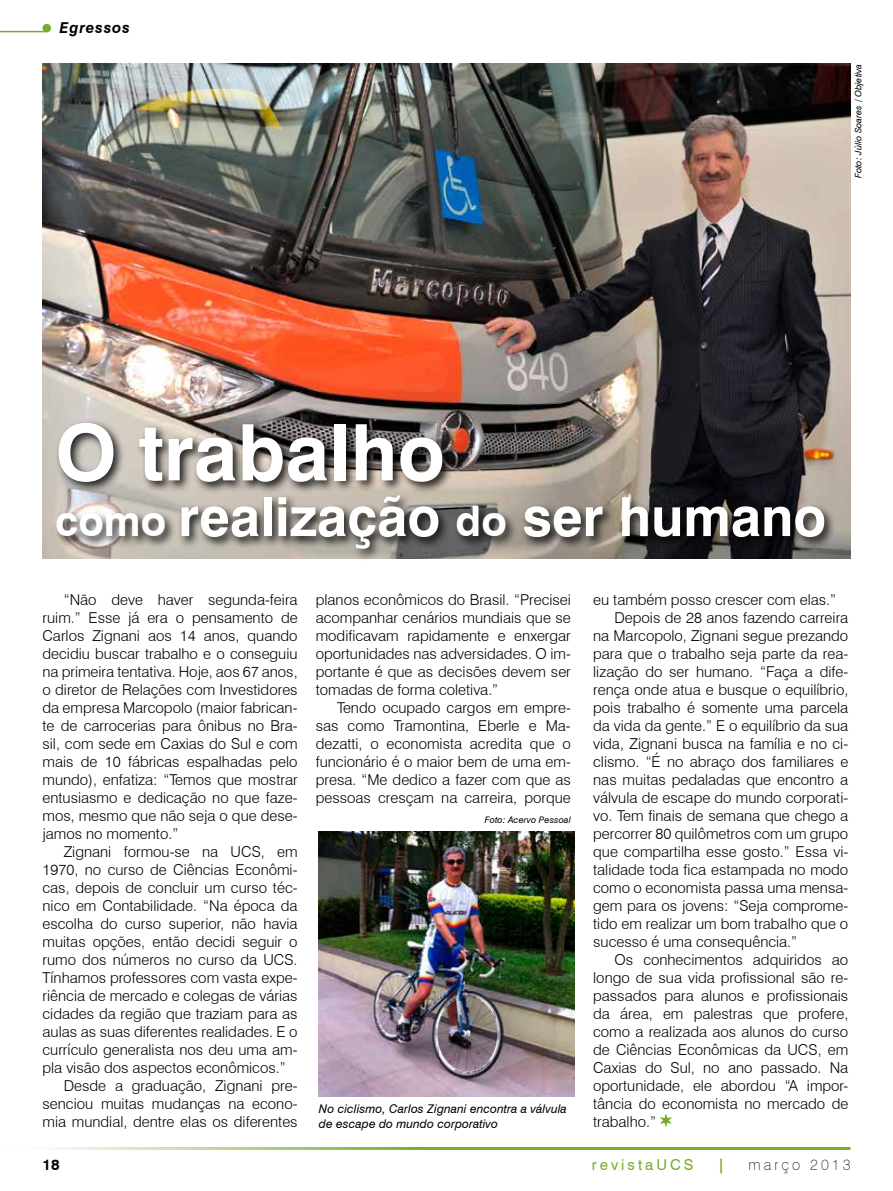
<style>
.page{position:relative;width:893px;height:1191px;background:#fff}
.page>*{position:absolute;margin:0;border:0;box-sizing:border-box;transform-origin:0 0}
.t1{font:700 78px "Swiss 721 BT";color:#fff}
.t2{font:700 54px "Swiss 721 BT";color:#fff}
.t3{font:300 15px/18px "Swiss 721 BT";color:#000;text-align:justify}
.t4{font:15px "Swiss 721 BT";letter-spacing:.2em;color:#79ac2c}
.t5{font:100 15px "Swiss 721 BT";letter-spacing:.2em;color:#000}
.t6{font:italic 700 15px "Swiss 721 BT";letter-spacing:.05em;color:#000}
.t7{font:700 15px "Swiss 721 BT";color:#000}
.t8{font:700 15px "Swiss 721 BT";color:#79ac2c}
.t9{font:italic 12px/14.4px "Swiss 721 BT";letter-spacing:.005em;color:#000}
.t10{font:italic 9px "Swiss 721 BT";letter-spacing:.01em;color:#000}
.s1{font-size:42px}
</style>
<div class="page">
<img style="left:43px;top:64px;width:807px;height:495px">
<hr style="left:0;top:1147px;width:850px;height:3px;background:#79ac2c">
<div style="left:53px;top:492px;width:783px;height:69px;background:#000;opacity:.85"></div>
<div style="left:43px;top:24px;width:8px;height:8px;background:#79ac2c;border-radius:50%"></div>
<hr style="left:0;top:31px;width:47px;height:1px;background:#79ac2c">
<div style="left:55px;top:418px;width:400px;height:76px;background:#000;opacity:.85"></div>
<img style="left:319px;top:832px;width:255px;height:264px">
<svg style="left:660px;top:1114px;width:12px;height:12px"></svg>
<p class="t6" style="left:60px;top:18px;width:72px">Egressos</p>
<p class="t10" style="left:853px;top:178px;width:116px;rotate:-90deg">Foto: Júlio Soares / Objetiva</p>
<h1 class="t1" style="left:55px;top:405px;width:391px">O trabalho</h1>
<h2 class="t2" style="left:55px;top:484px;width:772px"><span class="s1">como</span> realização <span class="s1">do</span> ser humano</h2>
<p class="t3" style="left:43px;top:590px;width:257px;text-indent:21px">“Não deve haver segunda-feira ruim.” Esse já era o pensamento de Carlos Zignani aos 14 anos, quando decidiu buscar trabalho e o conseguiu na primeira tentativa. Hoje, aos 67 anos, o diretor de Relações com Investidores da empresa Marcopolo (maior fabrican&shy;te de carrocerias para ônibus no Bra&shy;sil, com sede em Caxias do Sul e com mais de 10 fábricas espalhadas pelo mundo), enfatiza: “Temos que mostrar entusiasmo e dedicação no que faze&shy;mos, mesmo que não seja o que dese&shy;jamos no momento.”</p>
<p class="t3" style="left:64px;top:842px;width:235px">Zignani formou-se na UCS, em</p>
<p class="t3" style="left:43px;top:860px;width:257px">1970, no curso de Ciências Econômi-</p>
<p class="t3" style="left:43px;top:878px;width:257px">cas, depois de concluir um curso téc-</p>
<p class="t3" style="left:43px;top:896px;width:257px">nico em Contabilidade. “Na época da</p>
<p class="t3" style="left:43px;top:914px;width:257px">escolha do curso superior, não havia</p>
<p class="t3" style="left:43px;top:932px;width:257px">muitas opções, então decidi seguir o</p>
<p class="t3" style="left:43px;top:950px;width:257px">rumo dos números no curso da UCS.</p>
<p class="t3" style="left:43px;top:968px;width:257px">Tínhamos professores com vasta expe-</p>
<p class="t3" style="left:43px;top:986px;width:257px">riência de mercado e colegas de várias</p>
<p class="t3" style="left:43px;top:1004px;width:257px">cidades da região que traziam para as</p>
<p class="t3" style="left:43px;top:1022px;width:257px">aulas as suas diferentes realidades. E o</p>
<p class="t3" style="left:43px;top:1040px;width:257px">currículo generalista nos deu uma am-</p>
<p class="t3" style="left:43px;top:1058px;width:245px">pla visão dos aspectos econômicos.”</p>
<p class="t3" style="left:64px;top:1076px;width:235px">Desde a graduação, Zignani pre-</p>
<p class="t3" style="left:43px;top:1094px;width:257px">senciou muitas mudanças na econo-</p>
<p class="t3" style="left:43px;top:1112px;width:257px">mia mundial, dentre elas os diferentes</p>
<p class="t3" style="left:316px;top:590px;width:257px">planos econômicos do Brasil. “Precisei acompanhar cenários mundiais que se modificavam rapidamente e enxergar oportunidades nas adversidades. O im&shy;portante é que as decisões devem ser tomadas de forma coletiva.”</p>
<p class="t3" style="left:316px;top:698px;width:257px;text-indent:21px">Tendo ocupado cargos em empre&shy;sas como Tramontina, Eberle e Ma&shy;dezatti, o economista acredita que o funcionário é o maior bem de uma em&shy;presa. “Me dedico a fazer com que as pessoas cresçam na carreira, porque</p>
<p class="t10" style="left:485px;top:814px;width:88px">Foto: Acervo Pessoal</p>
<p class="t9" style="left:319px;top:1101px;width:249px">No ciclismo, Carlos Zignani encontra a válvula de escape do mundo corporativo</p>
<p class="t3" style="left:593px;top:590px;width:244px">eu também posso crescer com elas.”</p>
<p class="t3" style="left:614px;top:608px;width:235px">Depois de 28 anos fazendo carreira</p>
<p class="t3" style="left:593px;top:626px;width:257px">na Marcopolo, Zignani segue prezando</p>
<p class="t3" style="left:593px;top:644px;width:257px">para que o trabalho seja parte da rea-</p>
<p class="t3" style="left:593px;top:662px;width:257px">lização do ser humano. “Faça a dife-</p>
<p class="t3" style="left:593px;top:680px;width:257px">rença onde atua e busque o equilíbrio,</p>
<p class="t3" style="left:593px;top:698px;width:257px">pois trabalho é somente uma parcela</p>
<p class="t3" style="left:593px;top:716px;width:257px">da vida da gente.” E o equilíbrio da sua</p>
<p class="t3" style="left:593px;top:734px;width:257px">vida, Zignani busca na família e no ci-</p>
<p class="t3" style="left:593px;top:752px;width:257px">clismo. “É no abraço dos familiares e</p>
<p class="t3" style="left:593px;top:770px;width:257px">nas muitas pedaladas que encontro a</p>
<p class="t3" style="left:593px;top:788px;width:257px">válvula de escape do mundo corporati-</p>
<p class="t3" style="left:593px;top:806px;width:257px">vo. Tem finais de semana que chego a</p>
<p class="t3" style="left:593px;top:824px;width:257px">percorrer 80 quilômetros com um grupo</p>
<p class="t3" style="left:593px;top:842px;width:257px">que compartilha esse gosto.” Essa vi-</p>
<p class="t3" style="left:593px;top:860px;width:257px">talidade toda fica estampada no modo</p>
<p class="t3" style="left:593px;top:878px;width:257px">como o economista passa uma mensa-</p>
<p class="t3" style="left:593px;top:896px;width:257px">gem para os jovens: “Seja comprome-</p>
<p class="t3" style="left:593px;top:914px;width:257px">tido em realizar um bom trabalho que o</p>
<p class="t3" style="left:593px;top:932px;width:206px">sucesso é uma consequência.”</p>
<p class="t3" style="left:614px;top:950px;width:235px">Os conhecimentos adquiridos ao</p>
<p class="t3" style="left:593px;top:968px;width:257px">longo de sua vida profissional são re-</p>
<p class="t3" style="left:593px;top:986px;width:257px">passados para alunos e profissionais</p>
<p class="t3" style="left:593px;top:1004px;width:257px">da área, em palestras que profere,</p>
<p class="t3" style="left:593px;top:1022px;width:257px">como a realizada aos alunos do curso</p>
<p class="t3" style="left:593px;top:1040px;width:257px">de Ciências Econômicas da UCS, em</p>
<p class="t3" style="left:593px;top:1058px;width:257px">Caxias do Sul, no ano passado. Na</p>
<p class="t3" style="left:593px;top:1076px;width:257px">oportunidade, ele abordou “A impor-</p>
<p class="t3" style="left:593px;top:1094px;width:257px">tância do economista no mercado de</p>
<p class="t3" style="left:593px;top:1112px;width:64px">trabalho.”</p>
<p class="t7" style="left:43px;top:1155px;width:19px">18</p>
<p class="t4" style="left:592px;top:1155px;width:103px">revistaUCS</p>
<p class="t8" style="left:717px;top:1155px;width:9px">|</p>
<p class="t5" style="left:748px;top:1155px;width:103px">março 2013</p>
</div>
